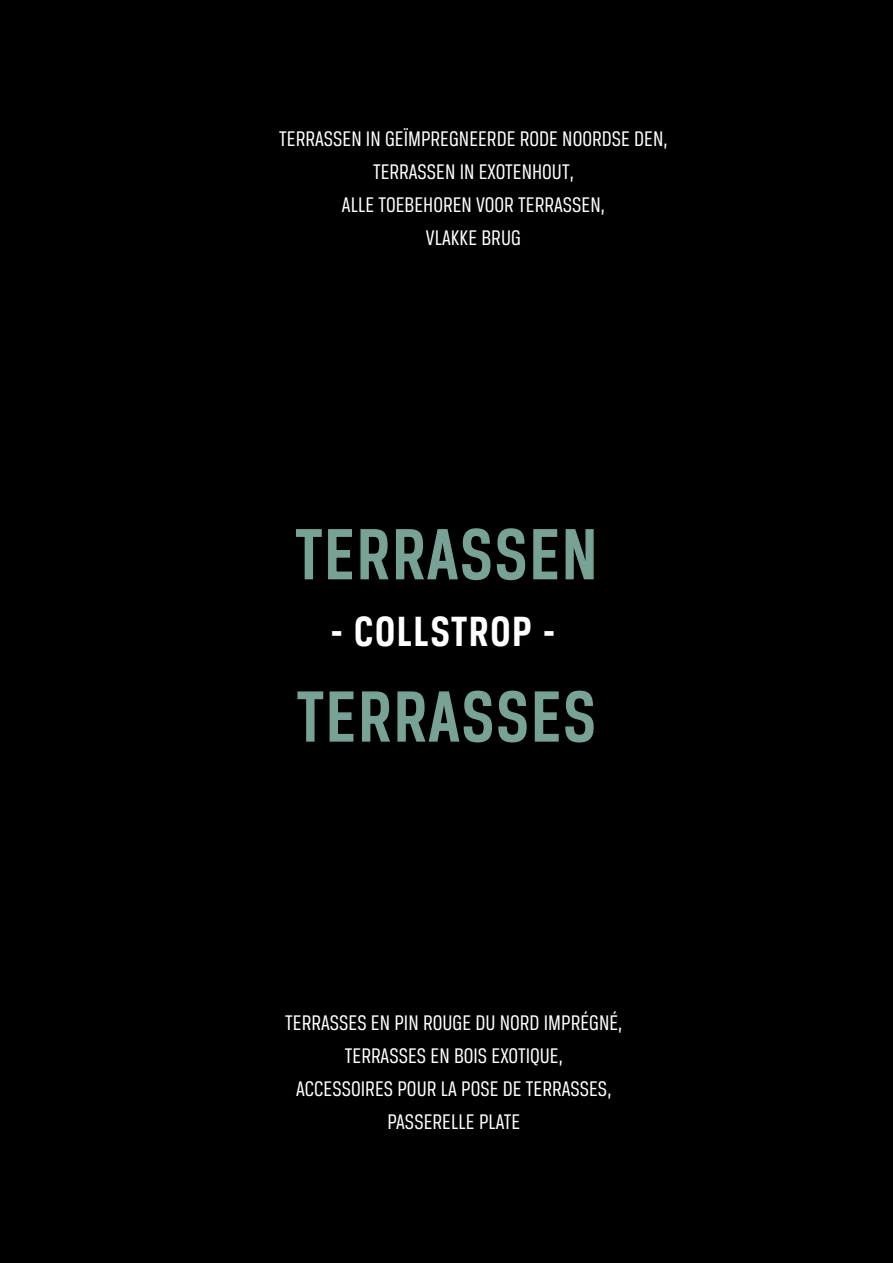
<style>
.page{position:relative;width:893px;height:1263px;background:#000}
.page>*{position:absolute;margin:0;border:0;box-sizing:border-box;transform-origin:0 0}
.t1{font:500 75px "Breuer Condensed";color:#78a296}
.t2{font:700 45px "Breuer Condensed";letter-spacing:.035em;color:#fff}
.t3{font:22.5px/33px "Breuer Condensed";color:#fff;text-align:center}
</style>
<div class="page">
<svg style="left:296px;top:529px;width:56px;height:51px"></svg>
<svg style="left:360px;top:528px;width:166px;height:53px"></svg>
<svg style="left:533px;top:529px;width:25px;height:51px"></svg>
<svg style="left:565px;top:529px;width:29px;height:51px"></svg>
<svg style="left:297px;top:691px;width:57px;height:51px"></svg>
<svg style="left:362px;top:691px;width:28px;height:51px"></svg>
<svg style="left:397px;top:690px;width:130px;height:53px"></svg>
<svg style="left:534px;top:691px;width:25px;height:51px"></svg>
<svg style="left:565px;top:690px;width:29px;height:53px"></svg>
<p class="t3" style="left:279px;top:122px;width:390px">TERRASSEN IN GEÏMPREGNEERDE RODE NOORDSE DEN,<br>TERRASSEN IN EXOTENHOUT,<br>ALLE TOEBEHOREN VOOR TERRASSEN,<br>VLAKKE BRUG</p>
<h1 class="t1" style="left:296px;top:513px;width:34px">TERRASSEN</h1>
<h2 class="t2" style="left:330px;top:606px;width:226px">- COLLSTROP -</h2>
<h1 class="t1" style="left:297px;top:675px;width:34px">TERRASSES</h1>
<p class="t3" style="left:285px;top:1006px;width:339px">TERRASSES EN PIN ROUGE DU NORD IMPRÉGNÉ,<br>TERRASSES EN BOIS EXOTIQUE,<br>ACCESSOIRES POUR LA POSE DE TERRASSES,<br>PASSERELLE PLATE</p>
</div>
